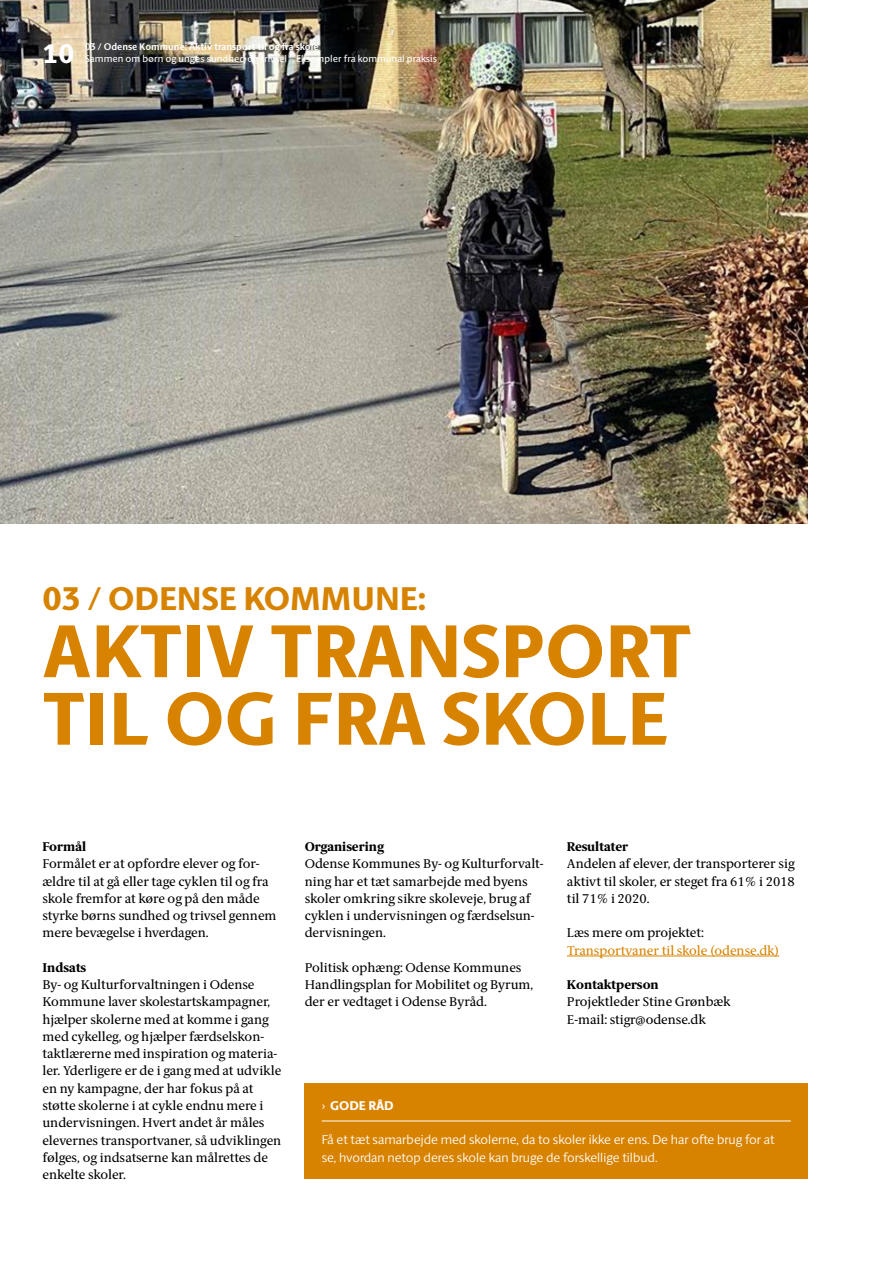
<style>
.page{position:relative;width:893px;height:1263px;background:#fff}
.page>*{position:absolute;margin:0;border:0;box-sizing:border-box;transform-origin:0 0}
.Rubrik_1_-_SANS{font:800 75px/67.5px "ID Sans";color:#d78300}
.Rubrik_2_-_SANS{font:800 33px "ID Sans";color:#d78300}
.t1{font:800 27px "ID Sans";color:#fff}
.Brødtekst_-_SERIF{font:12.75px/17.2px "ID Serif";color:#000}
.Faktaboks_brødtekst{font:300 12.75px/17.2px "ID Sans";color:#fff}
.Rubrik_3_-_SERIF{font:800 12.75px "ID Serif";color:#000}
.t2{font:12.75px "ID Serif";color:#d78300}
.Faktaboks_Rubrik_-_S{font:800 12.75px "ID Sans";color:#fff}
.t3{font:9.75px "ID Sans";color:#fff}
.t4{font:700 9.75px "ID Sans";color:#fff}
.s1{font-weight:300}
</style>
<div class="page">
<div style="left:305px;top:1083px;width:503px;height:96px;background:#d78300"></div>
<hr style="left:322px;top:1120px;width:469px;height:1px;background:#fff">
<hr style="left:567px;top:956px;width:212px;height:1px;background:#d78300">
<img style="left:0;top:0;width:808px;height:523px">
<h3 class="t1" style="left:43px;top:37px;width:33px">10</h3>
<p class="t4" style="left:85px;top:41px;width:235px">03 / Odense Kommune: Aktiv transport til og fra skole</p>
<p class="t3" style="left:85px;top:53px;width:354px">Sammen om børn og unges sundhed og trivsel – Eksempler fra kommunal praksis</p>
<h2 class="Rubrik_2_-_SANS" style="left:43px;top:578px;width:385px">03 / ODENSE KOMMUNE:</h2>
<h1 class="Rubrik_1_-_SANS" style="left:43px;top:618px;width:650px">AKTIV TRANSPORT<br>TIL OG FRA SKOLE</h1>
<h3 class="Rubrik_3_-_SERIF" style="left:43px;top:839px;width:45px">Formål</h3>
<p class="Brødtekst_-_SERIF" style="left:43px;top:856px;width:236px">Formålet er at opfordre elever og for&shy;ældre til at gå eller tage cyklen til og fra skole fremfor at køre og på den måde styrke børns sundhed og trivsel gennem mere bevægelse i hverdagen.</p>
<h3 class="Rubrik_3_-_SERIF" style="left:43px;top:960px;width:45px">Indsats</h3>
<p class="Brødtekst_-_SERIF" style="left:43px;top:976px;width:240px">By- og Kulturforvaltningen i Odense Kommune laver skolestartskampagner, hjælper skolerne med at komme i gang med cykelleg, og hjælper færdselskon&shy;taktlærerne med inspiration og materia&shy;ler. Yderligere er de i gang med at udvikle en ny kampagne, der har fokus på at støtte skolerne i at cykle endnu mere i undervisningen. Hvert andet år måles elevernes transportvaner, så udviklingen følges, og indsatserne kan målrettes de enkelte skoler.</p>
<h3 class="Rubrik_3_-_SERIF" style="left:305px;top:839px;width:81px">Organisering</h3>
<p class="Brødtekst_-_SERIF" style="left:305px;top:856px;width:240px">Odense Kommunes By- og Kulturforvalt&shy;ning har et tæt samarbejde med byens skoler omkring sikre skoleveje, brug af cyklen i undervisningen og færdselsun&shy;dervisningen.</p>
<p class="Brødtekst_-_SERIF" style="left:305px;top:959px;width:230px">Politisk ophæng: Odense Kommunes<br>Handlingsplan for Mobilitet og Byrum, der er vedtaget i Odense Byråd.</p>
<h3 class="Rubrik_3_-_SERIF" style="left:567px;top:839px;width:63px">Resultater</h3>
<p class="Brødtekst_-_SERIF" style="left:567px;top:856px;width:229px;text-align:justify">Andelen af elever, der transporterer sig aktivt til skoler, er steget fra 61% i 2018 til 71% i 2020.</p>
<p class="Brødtekst_-_SERIF" style="left:567px;top:925px;width:139px">Læs mere om projektet:</p>
<p class="t2" style="left:567px;top:942px;width:214px">Transportvaner til skole (odense.dk)</p>
<h3 class="Rubrik_3_-_SERIF" style="left:567px;top:977px;width:93px">Kontaktperson</h3>
<p class="Brødtekst_-_SERIF" style="left:567px;top:994px;width:165px">Projektleder Stine Grønbæk<br>E-mail: stigr@odense.dk</p>
<p class="Faktaboks_Rubrik_-_S" style="left:322px;top:1098px;width:73px"><span class="s1">›</span> GODE RÅD</p>
<p class="Faktaboks_brødtekst" style="left:322px;top:1131px;width:454px">Få et tæt samarbejde med skolerne, da to skoler ikke er ens. De har ofte brug for at se, hvordan netop deres skole kan bruge de forskellige tilbud.</p>
</div>
